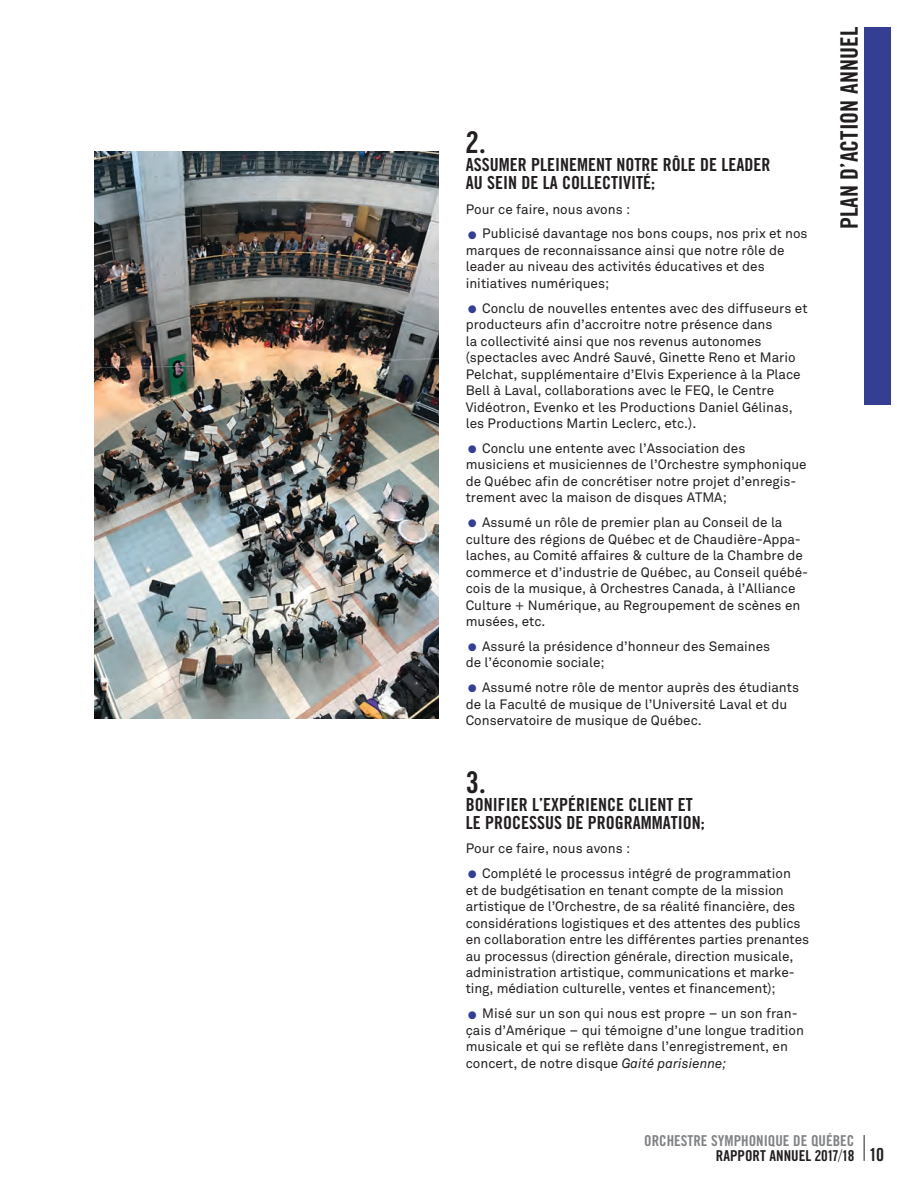
<style>
.page{position:relative;width:918px;height:1188px;background:#fff}
.page>*{position:absolute;margin:0;border:0;box-sizing:border-box;transform-origin:0 0}
.t1{font:30px "Trade Gothic OSQ Bold Cond Twenty";color:#231f20}
.t2{font:24px "Trade Gothic OSQ Bold Cond Twenty";color:#231f20}
.t3{font:18px/18px "Trade Gothic OSQ Bold Cond Twenty";color:#231f20}
.t4{font:15px "Trade Gothic OSQ Bold Cond Twenty";color:#808285}
.t5{font:15px "Trade Gothic OSQ Bold Cond Twenty";color:#231f20}
.t6{font:13.5px/16.5px "Akkurat Pro";color:#231f20}
.s1{font-size:30px;color:#343f94}
.s2{font-style:italic}
</style>
<div class="page">
<svg style="left:864px;top:1135px;width:1px;height:26px"></svg>
<img style="left:94px;top:151px;width:345px;height:567px">
<div style="left:864px;top:27px;width:27px;height:378px;background:#343f94"></div>
<h1 class="t1" style="left:466px;top:124px;width:21px">2.</h1>
<h3 class="t3" style="left:466px;top:155px;width:306px">ASSUMER PLEINEMENT NOTRE RÔLE DE LEADER<br>AU SEIN DE LA COLLECTIVITÉ;</h3>
<p class="t6" style="left:466px;top:201px;width:166px">Pour ce faire, nous avons :</p>
<p class="t6" style="left:466px;top:226px;width:343px"><span class="s1">•</span> Publicisé davantage nos bons coups, nos prix et nos marques de reconnaissance ainsi que notre rôle de leader au niveau des activités éducatives et des initiatives numériques;</p>
<p class="t6" style="left:466px;top:300px;width:343px"><span class="s1">•</span> Conclu de nouvelles ententes avec des diffuseurs et producteurs afin d’accroitre notre présence dans<br>la collectivité ainsi que nos revenus autonomes (spectacles avec André Sauvé, Ginette Reno et Mario Pelchat, supplémentaire d’Elvis Experience à la Place Bell à Laval, collaborations avec le FEQ, le Centre Vidéotron, Evenko et les Productions Daniel Gélinas, les Productions Martin Leclerc, etc.).</p>
<p class="t6" style="left:466px;top:440px;width:342px"><span class="s1">•</span> Conclu une entente avec l’Association des musiciens et musiciennes de l’Orchestre symphonique de Québec afin de concrétiser notre projet d’enregis&shy;trement avec la maison de disques ATMA;</p>
<p class="t6" style="left:466px;top:514px;width:344px"><span class="s1">•</span> Assumé un rôle de premier plan au Conseil de la culture des régions de Québec et de Chaudière-Appa&shy;laches, au Comité affaires &amp; culture de la Chambre de commerce et d’industrie de Québec, au Conseil québé&shy;cois de la musique, à Orchestres Canada, à l’Alliance Culture + Numérique, au Regroupement de scènes en musées, etc.</p>
<p class="t6" style="left:466px;top:638px;width:306px"><span class="s1">•</span> Assuré la présidence d’honneur des Semaines de l’économie sociale;</p>
<p class="t6" style="left:466px;top:679px;width:335px"><span class="s1">•</span> Assumé notre rôle de mentor auprès des étudiants de la Faculté de musique de l’Université Laval et du<br>Conservatoire de musique de Québec.</p>
<h1 class="t1" style="left:466px;top:764px;width:21px">3.</h1>
<h3 class="t3" style="left:466px;top:795px;width:241px">BONIFIER L’EXPÉRIENCE CLIENT ET<br>LE PROCESSUS DE PROGRAMMATION;</h3>
<p class="t6" style="left:466px;top:841px;width:166px">Pour ce faire, nous avons :</p>
<p class="t6" style="left:466px;top:865px;width:345px"><span class="s1">•</span> Complété le processus intégré de programmation<br>et de budgétisation en tenant compte de la mission artistique de l’Orchestre, de sa réalité financière, des considérations logistiques et des attentes des publics en collaboration entre les différentes parties prenantes au processus (direction générale, direction musicale, administration artistique, communications et marke&shy;ting, médiation culturelle, ventes et financement);</p>
<p class="t6" style="left:466px;top:1006px;width:340px"><span class="s1">•</span> Misé sur un son qui nous est propre – un son fran&shy;çais d’Amérique – qui témoigne d’une longue tradition musicale et qui se reflète dans l’enregistrement, en concert, de notre disque <span class="s2">Gaité parisienne;</span></p>
<h2 class="t2" style="left:835px;top:229px;width:204px;rotate:-90deg">PLAN D’ACTION ANNUEL</h2>
<p class="t4" style="left:644px;top:1131px;width:212px">ORCHESTRE SYMPHONIQUE DE QUÉBEC</p>
<p class="t5" style="left:716px;top:1146px;width:140px">RAPPORT ANNUEL 2017/18</p>
<h3 class="t3" style="left:869px;top:1145px;width:16px">10</h3>
</div>
